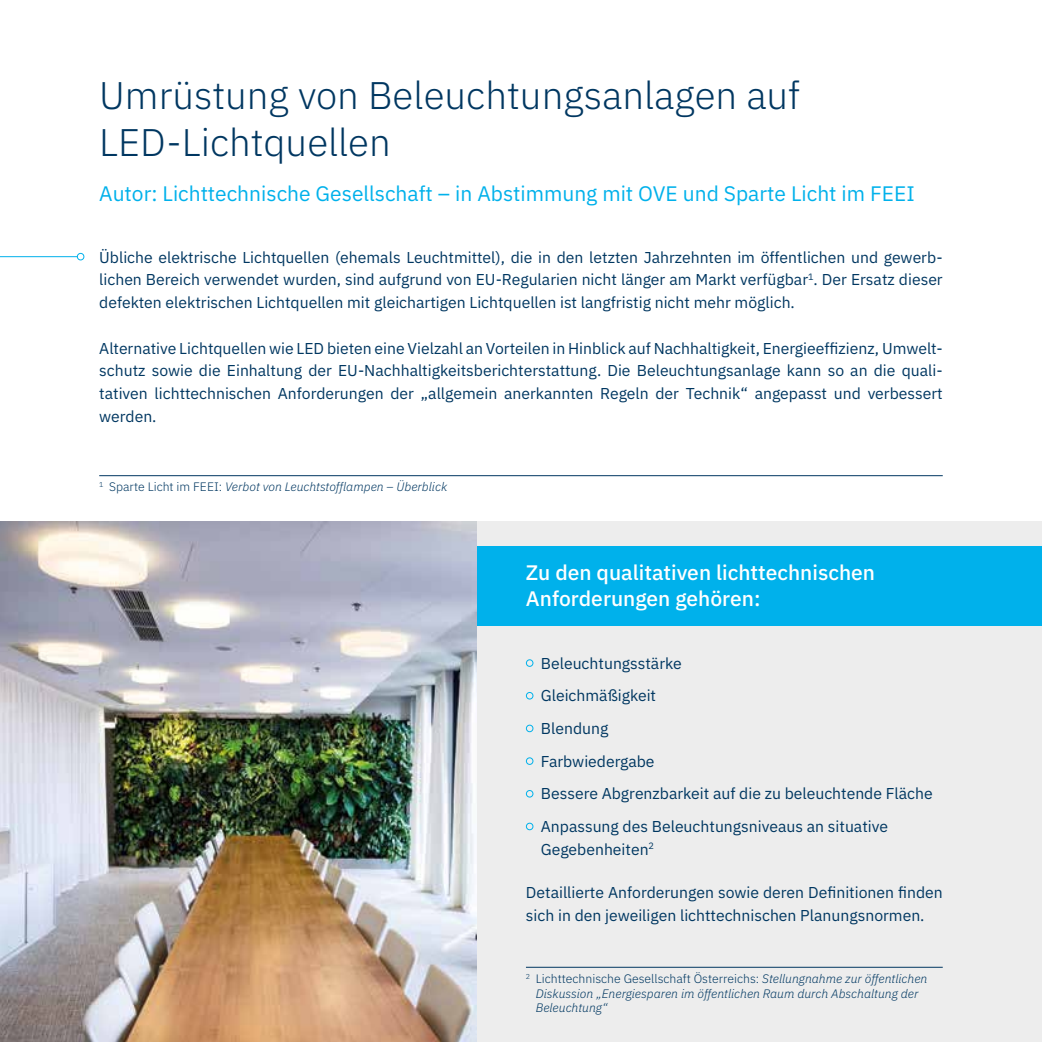
<style>
.page{position:relative;width:1042px;height:1042px;background:#fff}
.page>*{position:absolute;margin:0;border:0;box-sizing:border-box;transform-origin:0 0}
.t1{font:300 38.5px/46.2px "IBM Plex Sans";color:#003761}
.t2{font:21px "IBM Plex Sans";color:#00b1eb}
.t3{font:500 21px/25.2px "IBM Plex Sans";color:#fff}
.t4{font:15.75px/22.8px "IBM Plex Sans";color:#003761;text-align:justify}
.t5{font:italic 300 12.25px/14.7px "IBM Plex Sans";color:#003761}
.s1{font-style:normal}
</style>
<div class="page">
<div style="left:0;top:521px;width:1042px;height:521px;background:#ededed"></div>
<div style="left:0;top:546px;width:1042px;height:79px;background:#00b1eb"></div>
<div style="left:526px;top:659px;width:7px;height:8px;border:1px solid #00b1eb;border-radius:50%"></div>
<div style="left:526px;top:692px;width:7px;height:7px;border:1px solid #00b1eb;border-radius:50%"></div>
<div style="left:526px;top:725px;width:7px;height:7px;border:1px solid #00b1eb;border-radius:50%"></div>
<div style="left:526px;top:757px;width:7px;height:8px;border:1px solid #00b1eb;border-radius:50%"></div>
<div style="left:526px;top:790px;width:7px;height:7px;border:1px solid #00b1eb;border-radius:50%"></div>
<div style="left:526px;top:823px;width:7px;height:7px;border:1px solid #00b1eb;border-radius:50%"></div>
<hr style="left:0;top:256px;width:77px;height:1px;background:#00b1eb">
<div style="left:77px;top:253px;width:7px;height:7px;border:1px solid #00b1eb;border-radius:50%"></div>
<img style="left:0;top:521px;width:476px;height:521px">
<hr style="left:99px;top:475px;width:844px;height:1px;background:#003761">
<hr style="left:526px;top:967px;width:417px;height:1px;background:#003761">
<h1 class="t1" style="left:99px;top:69px;width:702px">Umrüstung von Beleuchtungsanlagen auf<br>LED-Lichtquellen</h1>
<h2 class="t2" style="left:99px;top:177px;width:817px">Autor: Lichttechnische Gesellschaft – in Abstimmung mit OVE und Sparte Licht im FEEI</h2>
<p class="t4" style="left:99px;top:244px;width:845px">Übliche elektrische Lichtquellen (ehemals Leuchtmittel), die in den letzten Jahrzehnten im öffentlichen und gewerb&shy;lichen Bereich verwendet wurden, sind aufgrund von EU-Regularien nicht länger am Markt verfügbar<sup>1</sup>. Der Ersatz dieser defekten elektrischen Lichtquellen mit gleichartigen Lichtquellen ist langfristig nicht mehr möglich.</p>
<p class="t4" style="left:99px;top:335px;width:845px">Alternative Lichtquellen wie LED bieten eine Vielzahl an Vorteilen in Hinblick auf Nachhaltigkeit, Energieeffizienz, Umwelt&shy;schutz sowie die Einhaltung der EU-Nachhaltigkeitsberichterstattung. Die Beleuchtungsanlage kann so an die quali&shy;tativen lichttechnischen Anforderungen der „allgemein anerkannten Regeln der Technik“ angepasst und verbessert werden.</p>
<p class="t5" style="left:99px;top:478px;width:349px"><sup>1</sup> <span class="s1">Sparte Licht im FEEI:</span> Verbot von Leuchtstofflampen – Überblick</p>
<h2 class="t3" style="left:526px;top:558px;width:351px">Zu den qualitativen lichttechnischen<br>Anforderungen gehören:</h2>
<p class="t4" style="left:541px;top:645px;width:393px;line-height:32.7px;text-align:left">Beleuchtungsstärke<br>Gleichmäßigkeit<br>Blendung<br>Farbwiedergabe<br>Bessere Abgrenzbarkeit auf die zu beleuchtende Fläche<br>Anpassung des Beleuchtungsniveaus an situative</p>
<p class="t4" style="left:541px;top:836px;width:115px">Gegebenheiten<sup>2</sup></p>
<p class="t4" style="left:526px;top:879px;width:418px">Detaillierte Anforderungen sowie deren Definitionen finden sich in den jeweiligen lichttechnischen Planungsnormen.</p>
<p class="t5" style="left:536px;top:970px;width:393px;text-indent:-10px"><sup>2</sup> <span class="s1">Lichttechnische Gesellschaft Österreichs:</span> Stellungnahme zur öffentlichen<br>Diskussion „Energiesparen im öffentlichen Raum durch Abschaltung der<br>Beleuchtung“</p>
</div>
